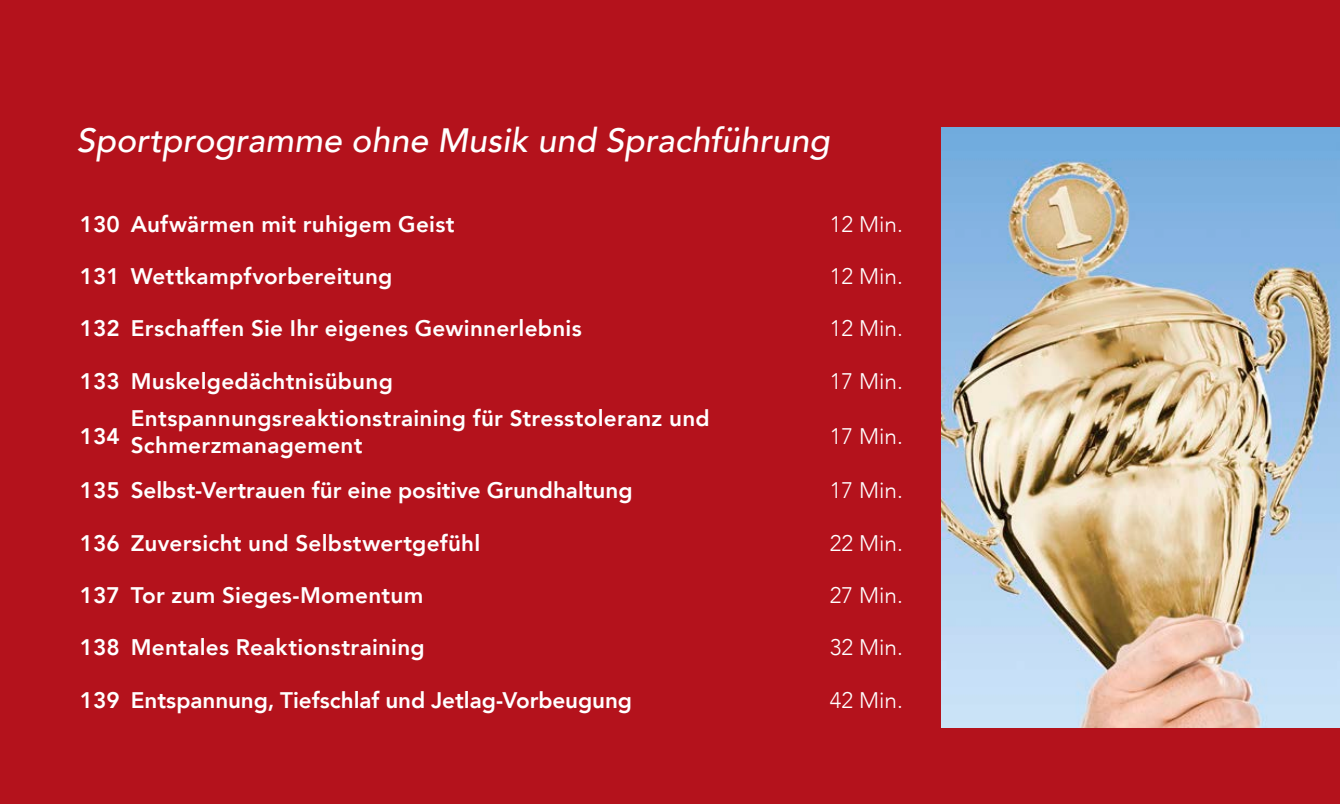
<style>
.page{position:relative;width:1340px;height:804px;background:#fff}
.page>*{position:absolute;margin:0;border:0;box-sizing:border-box;transform-origin:0 0}
.t1{font:italic 500 33.75px "Avenir";letter-spacing:.005em;color:#fff}
.t2{font:800 22.5px/27px "Avenir";letter-spacing:.01em;color:#fff}
.t3{font:300 22.5px "Avenir";color:#fff}
</style>
<div class="page">
<div style="left:0;top:0;width:1339px;height:804px;background:#b4121c"></div>
<img style="left:941px;top:128px;width:398px;height:599px">
<h1 class="t1" style="left:77px;top:120px;width:754px">Sportprogramme ohne Musik und Sprachführung</h1>
<p class="t2" style="left:80px;top:210px;width:376px">130 Aufwärmen mit ruhigem Geist</p>
<p class="t3" style="left:829px;top:211px;width:75px">12 Min.</p>
<p class="t2" style="left:80px;top:263px;width:314px">131 Wettkampfvorbereitung</p>
<p class="t3" style="left:829px;top:263px;width:75px">12 Min.</p>
<p class="t2" style="left:80px;top:315px;width:503px">132 Erschaffen Sie Ihr eigenes Gewinnerlebnis</p>
<p class="t3" style="left:829px;top:315px;width:75px">12 Min.</p>
<p class="t2" style="left:80px;top:367px;width:314px">133 Muskelgedächtnisübung</p>
<p class="t3" style="left:829px;top:367px;width:75px">17 Min.</p>
<p class="t2" style="left:80px;top:422px;width:41px">134</p>
<p class="t2" style="left:131px;top:405px;width:580px">Entspannungsreaktionstraining für Stresstoleranz und<br>Schmerzmanagement</p>
<p class="t3" style="left:829px;top:422px;width:75px">17 Min.</p>
<p class="t2" style="left:80px;top:477px;width:554px">135 Selbst-Vertrauen für eine positive Grundhaltung</p>
<p class="t3" style="left:829px;top:477px;width:75px">17 Min.</p>
<p class="t2" style="left:80px;top:529px;width:402px">136 Zuversicht und Selbstwertgefühl</p>
<p class="t3" style="left:829px;top:529px;width:75px">22 Min.</p>
<p class="t2" style="left:80px;top:581px;width:345px">137 Tor zum Sieges-Momentum</p>
<p class="t3" style="left:829px;top:582px;width:75px">27 Min.</p>
<p class="t2" style="left:80px;top:634px;width:346px">138 Mentales Reaktionstraining</p>
<p class="t3" style="left:829px;top:634px;width:75px">32 Min.</p>
<p class="t2" style="left:80px;top:686px;width:554px">139 Entspannung, Tiefschlaf und Jetlag-Vorbeugung</p>
<p class="t3" style="left:829px;top:686px;width:75px">42 Min.</p>
</div>
